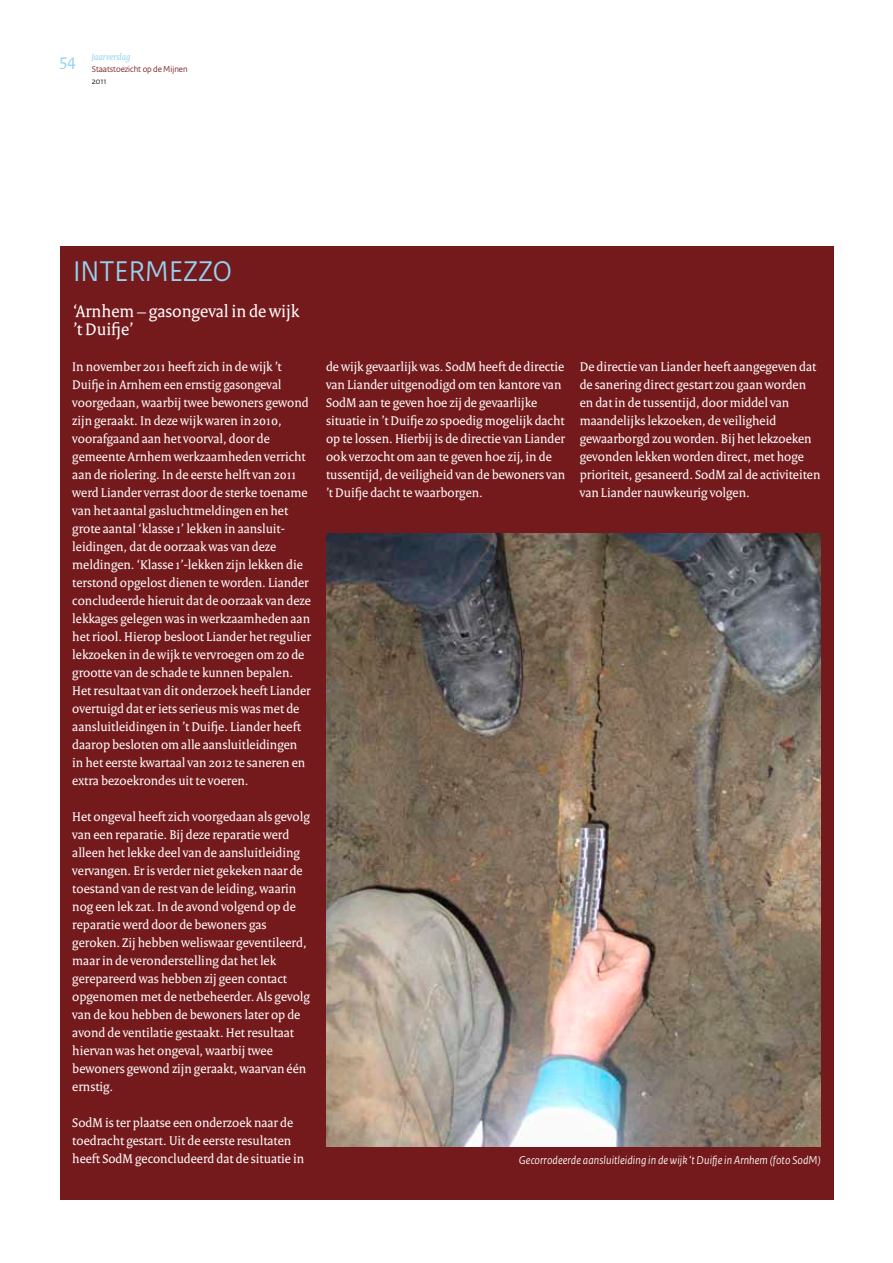
<style>
.page{position:relative;width:893px;height:1263px;background:#fff}
.page>*{position:absolute;margin:0;border:0;box-sizing:border-box;transform-origin:0 0}
.t1{font:30px "Rijksoverheid Sans Heading";color:#94d3f0}
.t2{font:18px/18px "Rijksoverheid Serif";color:#fff}
.t3{font:18px "Rijksoverheid Serif";color:#94d3f0}
.t4{font:13.5px/18px "Rijksoverheid Serif";color:#fff}
.t5{font:italic 12px "Rijksoverheid Sans Heading";letter-spacing:.01em;color:#fff}
.t6{font:italic 9.75px "Rijksoverheid Serif";letter-spacing:.02em;color:#94d3f0}
.t7{font:9px "Rijksoverheid Sans Heading";color:#751a1c}
.t8{font:9px "Rijksoverheid Sans Heading";color:#1a171c}
</style>
<div class="page">
<div style="left:60px;top:247px;width:773px;height:953px;background:#751a1c"></div>
<img style="left:326px;top:534px;width:495px;height:612px">
<h2 class="t3" style="left:60px;top:50px;width:18px">54</h2>
<p class="t6" style="left:92px;top:51px;width:40px">Jaarverslag</p>
<p class="t7" style="left:92px;top:64px;width:97px">Staatstoezicht op de Mijnen</p>
<p class="t8" style="left:92px;top:75px;width:16px">2011</p>
<h1 class="t1" style="left:73px;top:254px;width:160px">Inte rmezzo</h1>
<h2 class="t2" style="left:73px;top:302px;width:228px">‘Arnhem – gasongeval in de wijk ’t Duifje’</h2>
<p class="t4" style="left:72px;top:357px;width:240px">In november 2011 heeft zich in de wijk ’t Duifje in Arnhem een ernstig gasongeval voorgedaan, waarbij twee bewoners gewond zijn geraakt. In deze wijk waren in 2010, voorafgaand aan het voorval, door de gemeente Arnhem werkzaamheden verricht aan de riolering. In de eerste helft van 2011 werd Liander verrast door de sterke toename van het aantal gasluchtmeldingen en het grote aantal ‘klasse 1’ lekken in aansluit&shy;leidingen, dat de oorzaak was van deze meldingen. ‘Klasse 1’-lekken zijn lekken die terstond opgelost dienen te worden. Liander concludeerde hieruit dat de oorzaak van deze lekkages gelegen was in werkzaamheden aan het riool. Hierop besloot Liander het regulier lekzoeken in de wijk te vervroegen om zo de grootte van de schade te kunnen bepalen.<br>Het resultaat van dit onderzoek heeft Liander overtuigd dat er iets serieus mis was met de aansluitleidingen in ’t Duifje. Liander heeft daarop besloten om alle aansluitleidingen in het eerste kwartaal van 2012 te saneren en extra bezoekrondes uit te voeren.</p>
<p class="t4" style="left:72px;top:807px;width:239px">Het ongeval heeft zich voorgedaan als gevolg van een reparatie. Bij deze reparatie werd alleen het lekke deel van de aansluitleiding vervangen. Er is verder niet gekeken naar de toestand van de rest van de leiding, waarin nog een lek zat. In de avond volgend op de reparatie werd door de bewoners gas geroken. Zij hebben weliswaar geventileerd, maar in de veronderstelling dat het lek gerepareerd was hebben zij geen contact opgenomen met de netbeheerder. Als gevolg van de kou hebben de bewoners later op de avond de ventilatie gestaakt. Het resultaat hiervan was het ongeval, waarbij twee bewoners gewond zijn geraakt, waarvan één ernstig.</p>
<p class="t4" style="left:72px;top:1113px;width:233px">SodM is ter plaatse een onderzoek naar de toedracht gestart. Uit de eerste resultaten heeft SodM geconcludeerd dat de situatie in</p>
<p class="t4" style="left:326px;top:357px;width:241px">de wijk gevaarlijk was. SodM heeft de directie van Liander uitgenodigd om ten kantore van SodM aan te geven hoe zij de gevaarlijke situatie in ’t Duifje zo spoedig mogelijk dacht op te lossen. Hierbij is de directie van Liander ook verzocht om aan te geven hoe zij, in de tussentijd, de veiligheid van de bewoners van ’t Duifje dacht te waarborgen.</p>
<p class="t4" style="left:580px;top:357px;width:242px">De directie van Liander heeft aangegeven dat de sanering direct gestart zou gaan worden en dat in de tussentijd, door middel van maandelijks lekzoeken, de veiligheid gewaarborgd zou worden. Bij het lekzoeken gevonden lekken worden direct, met hoge prioriteit, gesaneerd. SodM zal de activiteiten van Liander nauwkeurig volgen.</p>
<p class="t5" style="left:519px;top:1153px;width:303px">Gecorrodeerde aansluitleiding in de wijk ‘t Duifje in Arnhem (foto SodM)</p>
</div>
